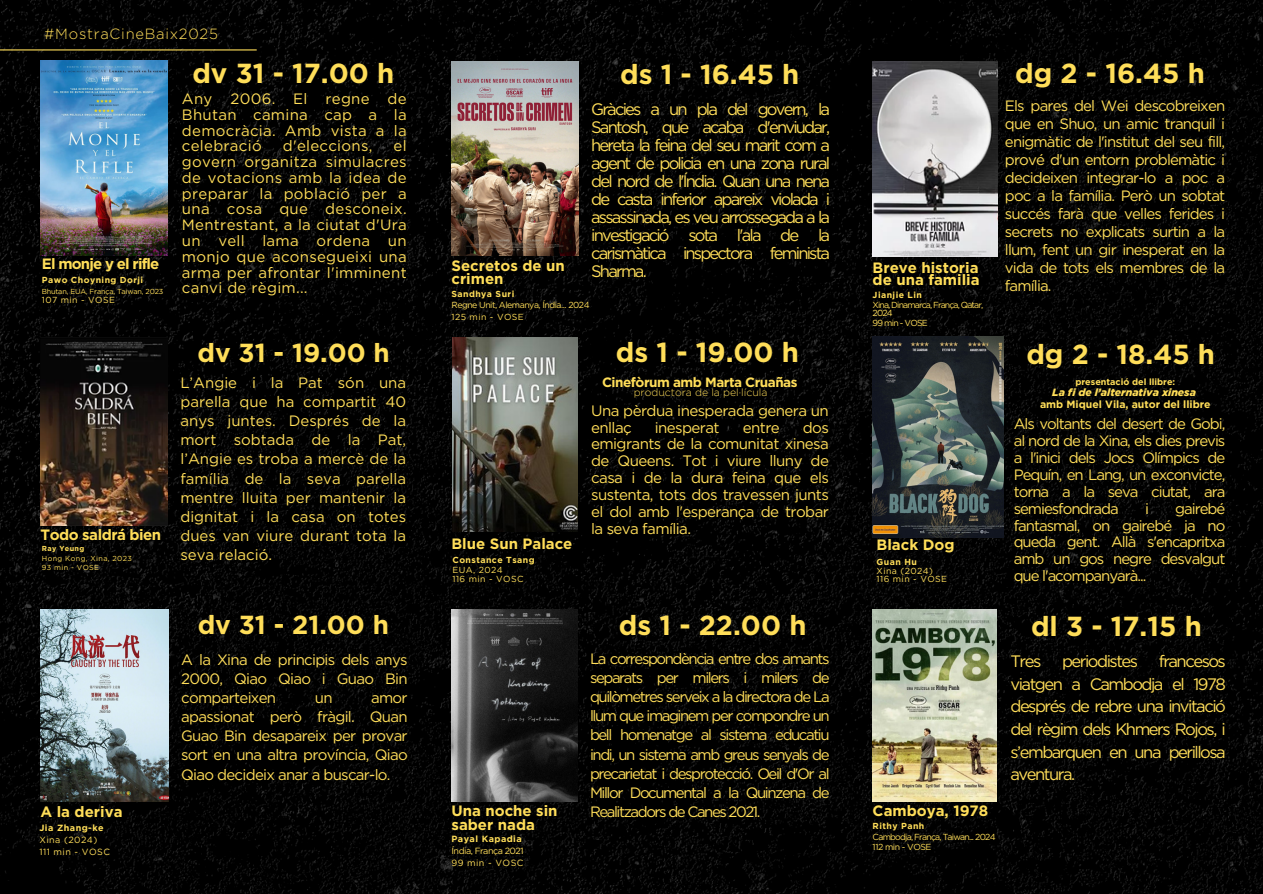
<style>
.page{position:relative;width:1263px;height:894px;background:#fff}
.page>*{position:absolute;margin:0;border:0;box-sizing:border-box;transform-origin:0 0}
.t1{font:700 27.45px "Gotham";color:#ffde59}
.t2{font:700 26.1px "Gotham";color:#ffde59}
.t3{font:16.65px/18px "Gotham";letter-spacing:-.09em;color:#ffde59;text-align:justify}
.t4{font:15.15px/16.8px "Gotham";letter-spacing:-.04em;color:#ffde59}
.t5{font:15px/19.2px "Gotham";letter-spacing:-.045em;color:#ffde59;text-align:justify}
.t6{font:700 15px/12.3px "Gotham";color:#ffde59}
.t7{font:15px/16.8px "Gotham";letter-spacing:-.07em;color:#ffde59}
.t8{font:15px "Gotham";letter-spacing:-.095em;color:#ffde59}
.t9{font:700 15px "Gotham";letter-spacing:-.055em;color:#ffde59}
.t10{font:700 15px "Gotham";letter-spacing:-.03em;color:#ffde59}
.t11{font:15px "Gotham";letter-spacing:.02em;color:#ffde59}
.t12{font:300 14.7px "Gotham";letter-spacing:.05em;color:#ffde59}
.t13{font:700 13.5px "Gotham";letter-spacing:-.035em;color:#ffde59}
.t14{font:700 10.5px "Gotham";color:#ffde59}
.t15{font:italic 900 10.5px "Gotham";color:#ffde59}
.t16{font:300 10.5px "Gotham";color:#ffde59}
.t17{font:9px "Gotham";letter-spacing:.05em;color:#ffde59}
.t18{font:700 9px "Gotham";letter-spacing:.05em;color:#ffde59}
.t19{font:700 9px "Gotham";color:#ffde59}
.t20{font:9px "Gotham";letter-spacing:-.055em;color:#ffde59}
.t21{font:700 8.7px "Gotham";letter-spacing:.05em;color:#ffde59}
.t22{font:8.7px "Gotham";letter-spacing:.05em;color:#ffde59}
.t23{font:8.7px "Gotham";letter-spacing:-.055em;color:#ffde59}
.t24{font:8.7px "Gotham";letter-spacing:-.085em;color:#ffde59}
.t25{font:8.7px/7.9px "Gotham";letter-spacing:-.1em;color:#ffde59}
.t26{font:7.2px "Gotham";letter-spacing:-.02em;color:#ffde59}
.t27{font:7.2px "Gotham";letter-spacing:.05em;color:#ffde59}
.t28{font:700 7.2px "Gotham";letter-spacing:.05em;color:#ffde59}
</style>
<div class="page">
<img style="left:0;top:0;width:1263px;height:893px">
<img style="left:40px;top:61px;width:128px;height:194px">
<img style="left:40px;top:337px;width:128px;height:188px">
<img style="left:40px;top:609px;width:129px;height:192px">
<hr style="left:0;top:49px;width:257px;height:1px;background:#ffde59">
<img style="left:873px;top:609px;width:123px;height:192px">
<img style="left:873px;top:61px;width:124px;height:195px">
<img style="left:452px;top:609px;width:126px;height:192px">
<img style="left:453px;top:338px;width:125px;height:193px">
<img style="left:873px;top:337px;width:130px;height:200px">
<img style="left:451px;top:62px;width:128px;height:193px">
<p class="t12" style="left:44px;top:25px;width:175px">#MostraCineBaix2025</p>
<p class="t9" style="left:42px;top:254px;width:119px">El monje y el rifle</p>
<h1 class="t21" style="left:42px;top:275px;width:103px">Pawo Choyning Dorji</h1>
<p class="t26" style="left:42px;top:287px;width:123px">Bhutan, EUA, França, Taiwan, 2023</p>
<h3 class="t22" style="left:42px;top:295px;width:75px">107 min - VOSE</h3>
<p class="t10" style="left:40px;top:525px;width:122px">Todo saldrá bien</p>
<p class="t28" style="left:42px;top:544px;width:44px">Ray Yeung</p>
<p class="t27" style="left:42px;top:553px;width:92px">Hong Kong, Xina, 2023</p>
<p class="t27" style="left:42px;top:563px;width:59px">93 min - VOSE</p>
<p class="t6" style="left:40px;top:805px;width:84px">A la deriva</p>
<p class="t18" style="left:39px;top:821px;width:66px">Jia Zhang-ke</p>
<p class="t17" style="left:39px;top:833px;width:59px">Xina (2024)</p>
<h1 class="t17" style="left:39px;top:845px;width:72px">111 min - VOSC</h1>
<h2 class="t1" style="left:192px;top:57px;width:203px">dv 31 - 17.00 h</h2>
<h5 class="t5" style="left:182px;top:91px;width:226px;line-height:15.8px">Any 2006. El regne de Bhutan camina cap a la democràcia. Amb vista a la celebració</h5>
<h5 class="t5" style="left:182px;top:138px;width:226px;line-height:15.8px;text-indent:212px">el govern organitza simulacres de votacions amb la idea de preparar la població per a una cosa que desconeix.<br>Mentrestant, a la ciutat d'Ura un vell lama ordena un monjo que aconsegueixi una arma per afrontar l'imminent canvi de règim...</h5>
<h5 class="t11" style="left:283px;top:137px;width:91px">d'eleccions,</h5>
<h3 class="t2" style="left:198px;top:337px;width:194px">dv 31 - 19.00 h</h3>
<h2 class="t5" style="left:180px;top:373px;width:227px">L’Angie i la Pat són una parella que ha compartit 40 anys juntes. Després de la mort sobtada de la Pat, l’Angie es troba a mercè de la família de la seva parella mentre lluita per mantenir la dignitat i la casa on totes dues van viure durant tota la seva relació.</h2>
<p class="t2" style="left:198px;top:608px;width:193px">dv 31 - 21.00 h</p>
<h2 class="t5" style="left:181px;top:649px;width:228px">A la Xina de principis dels anys 2000, Qiao Qiao i Guao Bin comparteixen</h2>
<h2 class="t5" style="left:315px;top:687px;width:19px">un</h2>
<h2 class="t5" style="left:371px;top:687px;width:38px">amor</h2>
<h2 class="t5" style="left:181px;top:707px;width:228px;text-indent:136px">fràgil. Quan Guao Bin desapareix per provar sort en una altra província, Qiao Qiao decideix anar a buscar-lo.</h2>
<h2 class="t5" style="left:181px;top:707px;width:117px">apassionat però</h2>
<h1 class="t1" style="left:620px;top:58px;width:181px">ds 1 - 16.45 h</h1>
<p class="t3" style="left:591px;top:100px;width:240px">Gràcies a un pla del govern, la Santosh, que acaba d'enviudar, hereta la feina del seu marit com a agent de policia en una zona rural del nord de l'Índia. Quan una nena de casta inferior apareix violada i assassinada, es veu arrossegada a la investigació</p>
<p class="t3" style="left:591px;top:226px;width:240px;text-indent:97px">sota l'ala de la carismàtica inspectora feminista Sharma.</p>
<h2 class="t6" style="left:451px;top:259px;width:115px;line-height:13.5px">Secretos de un crimen</h2>
<p class="t21" style="left:451px;top:288px;width:64px">Sandhya Suri</p>
<p class="t23" style="left:451px;top:300px;width:140px">Regne Unit, Alemanya, Índia... 2024</p>
<p class="t22" style="left:451px;top:311px;width:74px">125 min - VOSE</p>
<h1 class="t1" style="left:616px;top:335px;width:185px">ds 1 - 19.00 h</h1>
<p class="t13" style="left:602px;top:374px;width:197px">Cinefòrum amb Marta Cruañas</p>
<p class="t16" style="left:634px;top:386px;width:135px">productora de la pel·lícula</p>
<p class="t6" style="left:451px;top:537px;width:122px">Blue Sun Palace</p>
<h3 class="t21" style="left:452px;top:554px;width:84px">Constance Tsang</h3>
<p class="t23" style="left:452px;top:564px;width:52px">EUA, 2024</p>
<h2 class="t22" style="left:452px;top:573px;width:73px">116 min - VOSC</h2>
<h4 class="t4" style="left:591px;top:401px;width:239px">Una pèrdua inesperada genera un enllaç</h4>
<h4 class="t4" style="left:591px;top:418px;width:239px;text-align:justify;text-indent:212px">dos emigrants de la comunitat xinesa de Queens. Tot i viure lluny de casa i de la dura feina que els sustenta, tots dos travessen junts el dol amb l'esperança de trobar la seva família.</h4>
<h4 class="t4" style="left:655px;top:418px;width:66px">inesperat</h4>
<h4 class="t4" style="left:743px;top:418px;width:38px">entre</h4>
<h1 class="t1" style="left:619px;top:608px;width:189px">ds 1 - 22.00 h</h1>
<p class="t5" style="left:590px;top:648px;width:241px">La correspondència entre dos amants separats per milers i milers de quilòmetres serveix a la directora de La llum que imaginem per compondre un bell homenatge al sistema educatiu indi, un sistema amb greus senyals de precarietat i desprotecció. Oeil d'Or al Millor Documental a la Quinzena de</p>
<h2 class="t6" style="left:451px;top:804px;width:108px">Una noche sin</h2>
<p class="t8" style="left:590px;top:802px;width:172px">Realitzadors de Canes 2021.</p>
<h2 class="t6" style="left:451px;top:817px;width:85px">saber nada</h2>
<p class="t18" style="left:451px;top:833px;width:72px">Payal Kapadia</p>
<p class="t20" style="left:451px;top:845px;width:74px">Índia, França 2021</p>
<p class="t17" style="left:451px;top:857px;width:74px">99 min - VOSC</p>
<p class="t6" style="left:873px;top:261px;width:108px">Breve historia de una familia</p>
<p class="t21" style="left:873px;top:290px;width:51px">Jianjie Lin</p>
<p class="t25" style="left:873px;top:301px;width:112px">Xina, Dinamarca, França, Qatar,<br>2024</p>
<h1 class="t24" style="left:873px;top:317px;width:57px">99 min - VOSE</h1>
<p class="t6" style="left:877px;top:538px;width:79px">Black Dog</p>
<p class="t21" style="left:877px;top:556px;width:42px">Guan Hu</p>
<h2 class="t22" style="left:877px;top:565px;width:58px">Xina (2024)</h2>
<p class="t22" style="left:877px;top:574px;width:72px">116 min - VOSE</p>
<p class="t1" style="left:1015px;top:57px;width:191px">dg 2 - 16.45 h</p>
<h2 class="t5" style="left:1005px;top:96px;width:222px;line-height:18px">Els pares del Wei descobreixen que en Shuo, un amic tranquil i enigmàtic de l'institut del seu fill, prové d'un entorn problemàtic i decideixen integrar-lo a poc a poc a la família. Però un sobtat succés farà que velles ferides i secrets no explicats surtin a la llum, fent un gir inesperat en la vida de tots els membres de la família.</h2>
<p class="t1" style="left:1026px;top:337px;width:190px">dg 2 - 18.45 h</p>
<p class="t19" style="left:1075px;top:376px;width:101px">presentació del llibre:</p>
<h1 class="t15" style="left:1052px;top:386px;width:145px">La fi de l’alternativa xinesa</h1>
<h3 class="t14" style="left:1040px;top:398px;width:172px">amb Miquel Vila, autor del llibre</h3>
<p class="t5" style="left:1014px;top:415px;width:213px;line-height:16.8px">Als voltants del desert de Gobi, al nord de la Xina, els dies previs a l'inici dels Jocs Olímpics de Pequín, en Lang, un exconvicte, torna a la seva ciutat, ara semiesfondrada</p>
<p class="t7" style="left:1014px;top:499px;width:213px;text-indent:162px">gairebé fantasmal, on gairebé ja no queda gent. Allà s'encapritxa amb un gos negre desvalgut que l'acompanyarà...</p>
<p class="t5" style="left:1145px;top:498px;width:5px">i</p>
<p class="t6" style="left:873px;top:804px;width:117px">Camboya, 1978</p>
<p class="t21" style="left:873px;top:820px;width:53px">Rithy Panh</p>
<h1 class="t24" style="left:873px;top:831px;width:124px">Cambodja, França, Taiwan... 2024</h1>
<h3 class="t23" style="left:873px;top:841px;width:60px">112 min - VOSE</h3>
<p class="t1" style="left:1031px;top:609px;width:172px">dl 3 - 17.15 h</p>
<p class="t3" style="left:1010px;top:650px;width:217px;line-height:22.5px;text-align:left">Tres periodistes francesos viatgen a Cambodja el 1978 després de rebre una invitació del règim dels Khmers Rojos, i s’embarquen en una perillosa aventura.</p>
</div>
